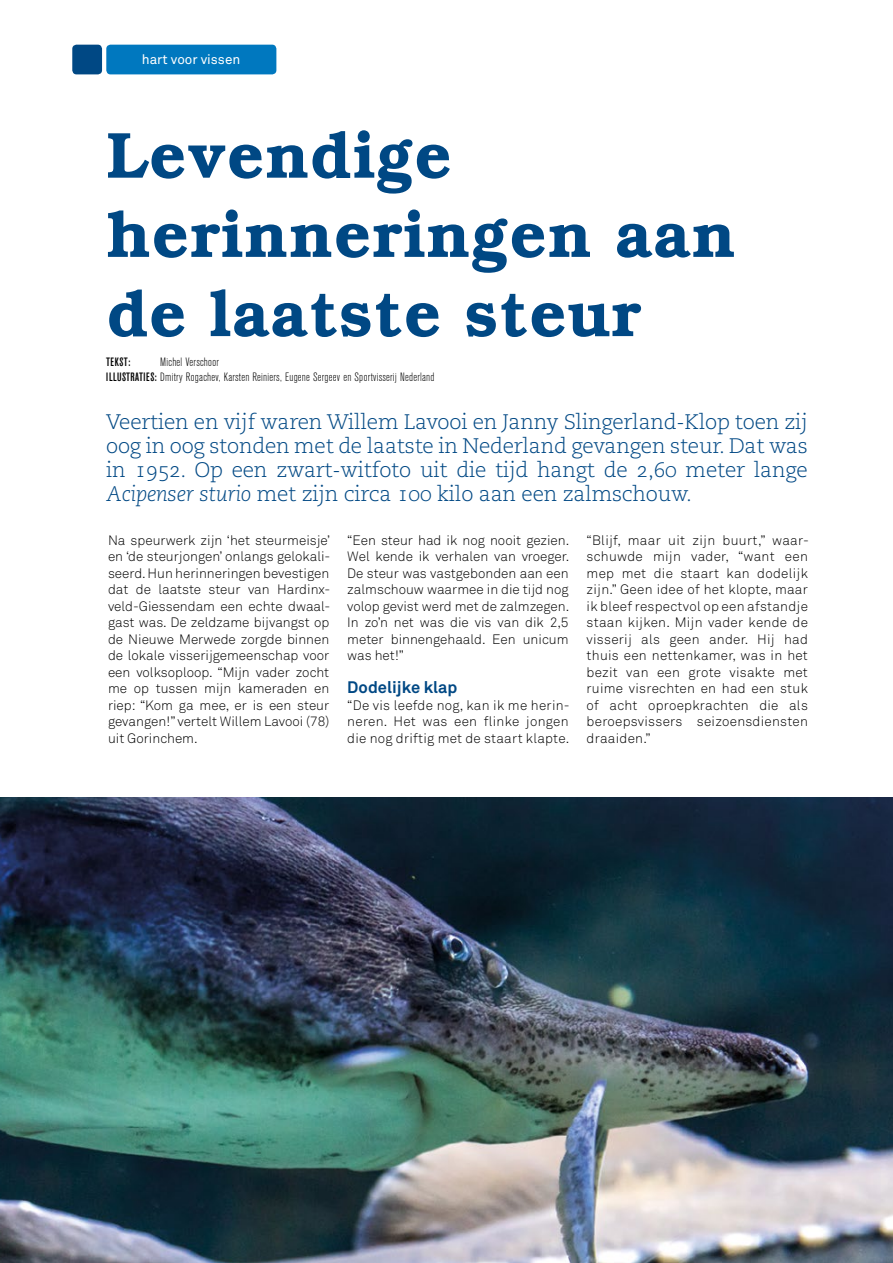
<style>
.page{position:relative;width:893px;height:1263px;background:#fff}
.page>*{position:absolute;margin:0;border:0;box-sizing:border-box;transform-origin:0 0}
.t1{font:600 66px/79.2px "Bookman";color:#004884}
.t2{font:21px/24px "Caecilia Light Os F";letter-spacing:-.01em;color:#004884;text-align:justify}
.t3{font:700 16.5px "Akkurat";color:#004884}
.t4{font:300 13.5px/16.5px "Akkurat";letter-spacing:.005em;color:#000;text-align:justify}
.t5{font:13.5px "Akkurat";color:#fff}
.t6{font:300 12px/15px "Akzidenz Grotesk Condensed BQ";letter-spacing:.02em;color:#000}
.t7{font:500 12px "Akzidenz Grotesk Condensed BQ";letter-spacing:.03em;color:#000}
.s1{font-weight:500}
.s2{font-family:"Caecilia Light Italic Os F"}
</style>
<div class="page">
<div style="left:106px;top:45px;width:170px;height:29px;background:#0078bf;border-radius:4px"></div>
<div style="left:72px;top:45px;width:30px;height:29px;background:#004884;border-radius:4px"></div>
<img style="left:0;top:798px;width:893px;height:465px">
<p class="t5" style="left:142px;top:52px;width:100px">hart voor vissen</p>
<h1 class="t1" style="left:106px;top:115px;width:631px">Levendige herinneringen aan de laatste steur</h1>
<p class="t7" style="left:106px;top:355px;width:25px">TEKST:</p>
<p class="t6" style="left:106px;top:355px;width:330px;text-indent:54px">Michel Verschoor<br><span class="s1">ILLUSTRATIES:</span> Dmitry Rogachev, Karsten Reiniers, Eugene Sergeev en Sportvisserij Nederland</p>
<p class="t2" style="left:106px;top:410px;width:703px">Veertien en vijf waren Willem Lavooi en Janny Slingerland-Klop toen zij oog in oog stonden met de laatste in Nederland gevangen steur. Dat was in 1952. Op een zwart-witfoto uit die tijd hangt de 2,60 meter lange <span class="s2">Acipenser sturio</span> met zijn circa 100 kilo aan een zalmschouw.</p>
<p class="t4" style="left:108px;top:532px;width:224px">Na speurwerk zijn ‘het steurmeisje’ en ‘de steurjongen’ onlangs gelokali&shy;seerd. Hun herinneringen bevestigen dat de laatste steur van Hardinx&shy;veld-Giessendam een echte dwaal&shy;gast was. De zeldzame bijvangst op de Nieuwe Merwede zorgde binnen de lokale visserijgemeenschap voor een volksoploop. “Mijn vader zocht me op tussen mijn kameraden en riep: “Kom ga mee, er is een steur gevangen!” vertelt Willem Lavooi (78) uit Gorinchem.</p>
<p class="t4" style="left:347px;top:532px;width:224px">“Een steur had ik nog nooit gezien.<br>Wel kende ik verhalen van vroeger.<br>De steur was vastgebonden aan een zalmschouw waarmee in die tijd nog volop gevist werd met de zalmzegen.<br>In zo’n net was die vis van dik 2,5 meter binnengehaald. Een unicum was het!”</p>
<p class="t3" style="left:347px;top:677px;width:112px">Dodelijke klap</p>
<p class="t4" style="left:347px;top:697px;width:224px">“De vis leefde nog, kan ik me herin&shy;neren. Het was een flinke jongen die nog driftig met de staart klapte.</p>
<p class="t4" style="left:587px;top:532px;width:224px">“Blijf, maar uit zijn buurt,” waar&shy;schuwde mijn vader, “want een mep met die staart kan dodelijk zijn.” Geen idee of het klopte, maar ik bleef respectvol op een afstandje staan kijken. Mijn vader kende de visserij als geen ander. Hij had thuis een nettenkamer, was in het bezit van een grote visakte met ruime visrechten en had een stuk of acht oproepkrachten die als beroepsvissers seizoensdiensten draaiden.”</p>
</div>
